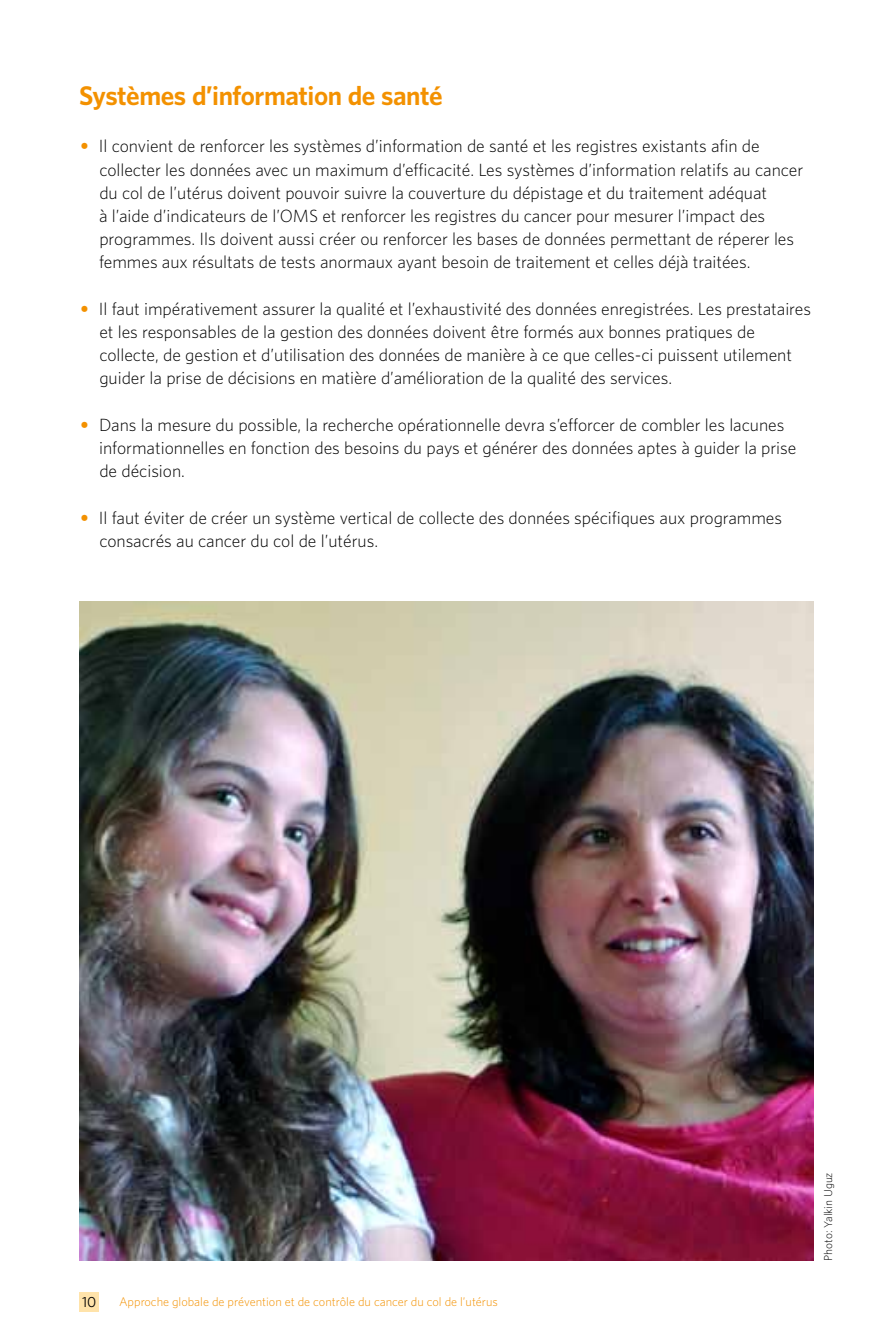
<style>
.page{position:relative;width:893px;height:1340px;background:#fff}
.page>*{position:absolute;margin:0;border:0;box-sizing:border-box;transform-origin:0 0}
.t1{font:700 24.5px "UNFPA";letter-spacing:-.02em;color:#f39100}
.t2{font:300 16.1px/23.1px "UNFPA";letter-spacing:-.005em;color:#000}
.t3{font:13.12px "UNFPA Text";color:#000}
.t4{font:300 11.38px "UNFPA";letter-spacing:-.005em;color:#f39100}
.t5{font:300 10.5px "UNFPA";letter-spacing:-.005em;color:#000}
.s1{font-weight:700;color:#f39100}
</style>
<div class="page">
<img style="left:79px;top:601px;width:735px;height:659px">
<div style="left:79px;top:1291px;width:20px;height:20px;background:#ffe3aa"></div>
<h1 class="t1" style="left:79px;top:79px;width:365px">Systèmes d’information de santé</h1>
<p class="t2" style="left:99px;top:134px;width:706px;text-indent:-19px"><span class="s1">•</span> Il convient de renforcer les systèmes d’information de santé et les registres existants afin de collecter les données avec un maximum d’efficacité. Les systèmes d’information relatifs au cancer du col de l’utérus doivent pouvoir suivre la couverture du dépistage et du traitement adéquat<br>à l’aide d’indicateurs de l’OMS et renforcer les registres du cancer pour mesurer l’impact des programmes. Ils doivent aussi créer ou renforcer les bases de données permettant de réperer les femmes aux résultats de tests anormaux ayant besoin de traitement et celles déjà traitées.</p>
<p class="t2" style="left:99px;top:297px;width:713px;text-indent:-19px"><span class="s1">•</span> Il faut impérativement assurer la qualité et l’exhaustivité des données enregistrées. Les prestataires et les responsables de la gestion des données doivent être formés aux bonnes pratiques de collecte, de gestion et d’utilisation des données de manière à ce que celles-ci puissent utilement guider la prise de décisions en matière d’amélioration de la qualité des services.</p>
<p class="t2" style="left:99px;top:413px;width:699px;text-indent:-19px"><span class="s1">•</span> Dans la mesure du possible, la recherche opérationnelle devra s’efforcer de combler les lacunes informationnelles en fonction des besoins du pays et générer des données aptes à guider la prise de décision.</p>
<p class="t2" style="left:99px;top:505px;width:684px;text-indent:-19px"><span class="s1">•</span> Il faut éviter de créer un système vertical de collecte des données spécifiques aux programmes consacrés au cancer du col de l’utérus.</p>
<p class="t3" style="left:82px;top:1293px;width:16px">10</p>
<p class="t4" style="left:119px;top:1294px;width:380px">Approche globale de prévention et de contrôle du cancer du col de l’utérus</p>
<p class="t5" style="left:822px;top:1260px;width:90px;rotate:-90deg">Photo: Yalkin Uguz</p>
</div>
